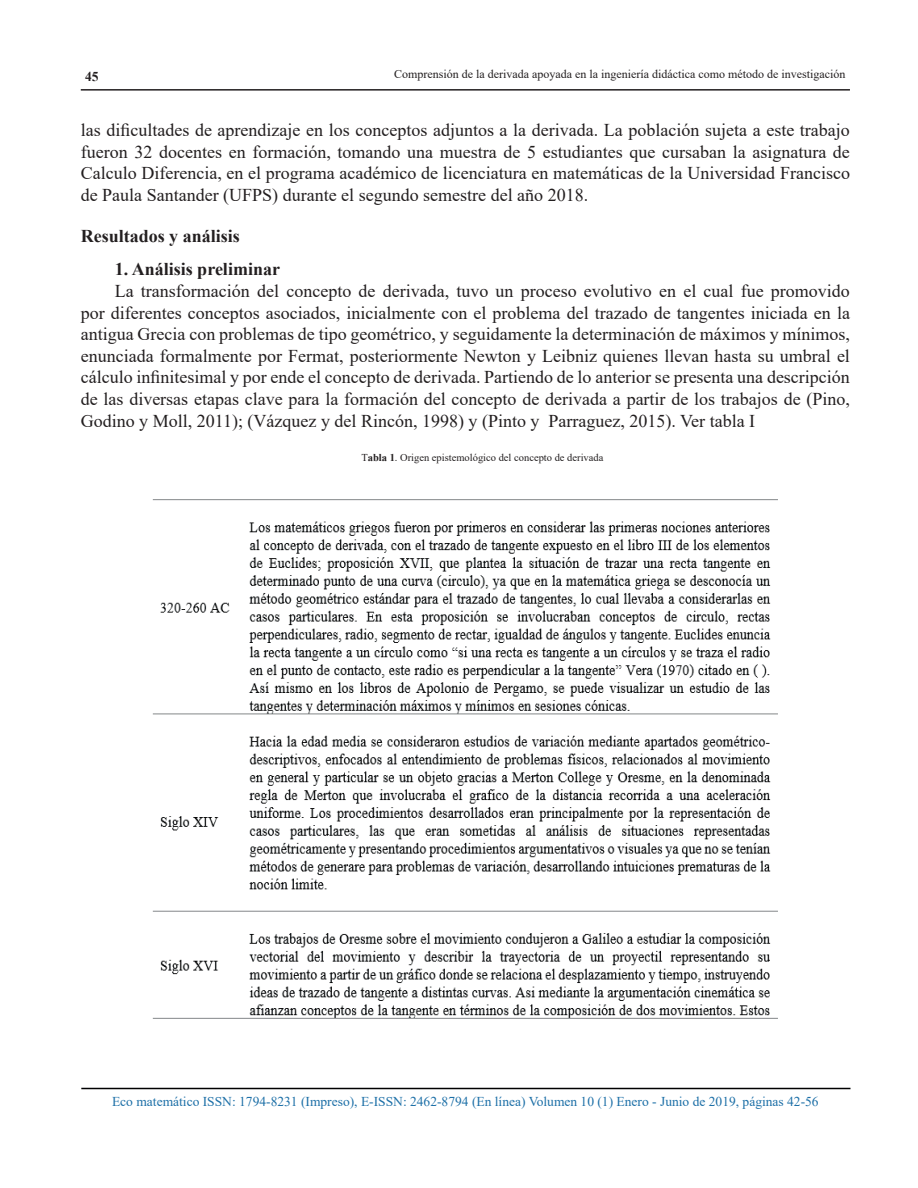
<style>
.page{position:relative;width:918px;height:1188px;background:#fff}
.page>*{position:absolute;margin:0;border:0;box-sizing:border-box;transform-origin:0 0}
.Subtitulo{font:18px/21.6px "Times New Roman";color:#231f20;text-align:justify}
.Subtitulo-2{font:700 18px "Times New Roman";color:#231f20}
.t1{font:13.5px "Times New Roman";color:#1c6fa7}
.t2{font:700 13.5px "Times New Roman";color:#231f20}
.t3{font:12px "Times New Roman";color:#231f20}
.Subtitulo-3{font:10.5px "Times New Roman";color:#231f20}
.s1{font-weight:700}
</style>
<div class="page">
<hr style="left:81px;top:1088px;width:769px;height:1px;background:#000001">
<hr style="left:81px;top:89px;width:769px;height:2px;background:#231f20">
<img style="left:152px;top:499px;width:626px;height:520px">
<p class="t2" style="left:85px;top:67px;width:15px">45</p>
<p class="t3" style="left:394px;top:66px;width:453px">Comprensión de la derivada apoyada en la ingeniería didáctica como método de investigación</p>
<p class="Subtitulo" style="left:81px;top:119px;width:771px">las dificultades de aprendizaje en los conceptos adjuntos a la derivada. La población sujeta a este trabajo fueron 32 docentes en formación, tomando una muestra de 5 estudiantes que cursaban la asignatura de Calculo Diferencia, en el programa académico de licenciatura en matemáticas de la Universidad Francisco de Paula Santander (UFPS) durante el segundo semestre del año 2018.</p>
<p class="Subtitulo-2" style="left:81px;top:223px;width:161px">Resultados y análisis</p>
<p class="Subtitulo-2" style="left:115px;top:256px;width:167px">1. Análisis preliminar</p>
<p class="Subtitulo" style="left:81px;top:280px;width:771px;text-indent:34px">La transformación del concepto de derivada, tuvo un proceso evolutivo en el cual fue promovido por diferentes conceptos asociados, inicialmente con el problema del trazado de tangentes iniciada en la antigua Grecia con problemas de tipo geométrico, y seguidamente la determinación de máximos y mínimos, enunciada formalmente por Fermat, posteriormente Newton y Leibniz quienes llevan hasta su umbral el cálculo infinitesimal y por ende el concepto de derivada. Partiendo de lo anterior se presenta una descripción de las diversas etapas clave para la formación del concepto de derivada a partir de los trabajos de (Pino, Godino y Moll, 2011); (Vázquez y del Rincón, 1998) y (Pinto y Parraguez, 2015). Ver tabla I</p>
<p class="Subtitulo-3" style="left:361px;top:450px;width:244px">T<span class="s1">abla 1</span>. Origen epistemológico del concepto de derivada</p>
<p class="t1" style="left:112px;top:1092px;width:708px">Eco matemático ISSN: 1794-8231 (Impreso), E-ISSN: 2462-8794 (En línea) Volumen 10 (1) Enero - Junio de 2019, páginas 42-56</p>
</div>
